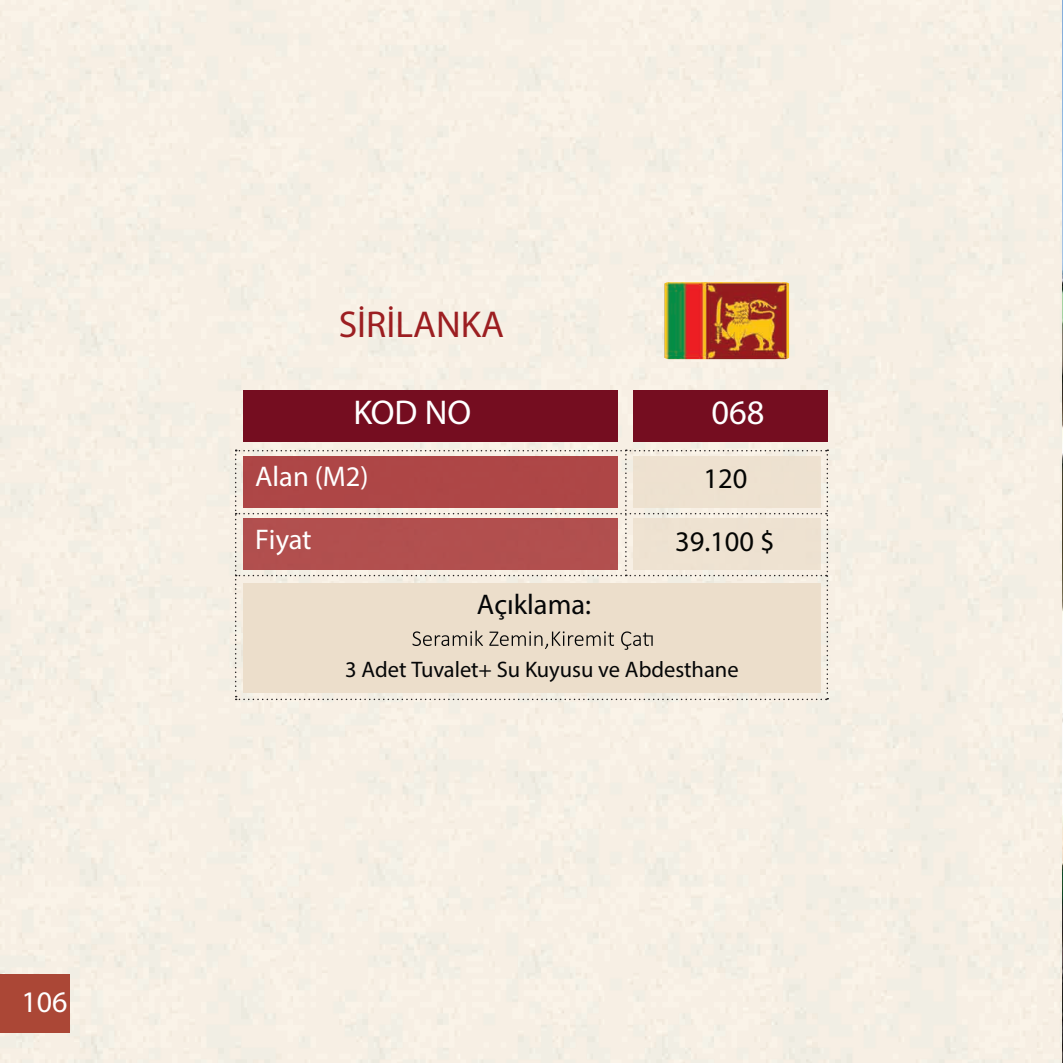
<style>
.page{position:relative;width:1063px;height:1063px;background:#f7efe4}
.page>*{position:absolute;margin:0;border:0;box-sizing:border-box;transform-origin:0 0}
.t1{font:300 37.5px "Calibri";color:#9c1e21}
.t2{font:700 34.5px "Calibri";color:#fff}
.t3{font:30px "Al Jazeera Arabic Regular";color:#fff}
.t4{font:28.5px "Calibri";color:#fff}
.t5{font:28.5px "Calibri";color:#040503}
.t6{font:28.5px "Calibri";color:#050607}
.t7{font:300 22.5px "Calibri";color:#050607}
</style>
<div class="page">
<img style="left:664px;top:282px;width:125px;height:77px">
<div style="left:243px;top:391px;width:375px;height:51px;background:#750d20"></div>
<div style="left:634px;top:391px;width:194px;height:51px;background:#750d20"></div>
<svg style="left:235px;top:450px;width:593px;height:250px;background:#dbb8ab"></svg>
<div style="left:0;top:974px;width:69px;height:58px;background:#ab4736"></div>
<h3 class="t3" style="left:21px;top:984px;width:48px">106</h3>
<h1 class="t1" style="left:339px;top:301px;width:167px">SİRİLANKA</h1>
<h2 class="t2" style="left:353px;top:391px;width:119px">KOD NO</h2>
<h2 class="t2" style="left:712px;top:391px;width:55px">068</h2>
<p class="t4" style="left:255px;top:459px;width:115px">Alan (M2)</p>
<p class="t4" style="left:255px;top:522px;width:58px">Fiyat</p>
<p class="t6" style="left:477px;top:587px;width:116px">Açıklama:</p>
<p class="t5" style="left:704px;top:461px;width:45px">120</p>
<p class="t5" style="left:675px;top:524px;width:101px">39.100 $</p>
<p class="t7" style="left:345px;top:656px;width:395px">3 Adet Tuvalet+ Su Kuyusu ve Abdesthane</p>
</div>
